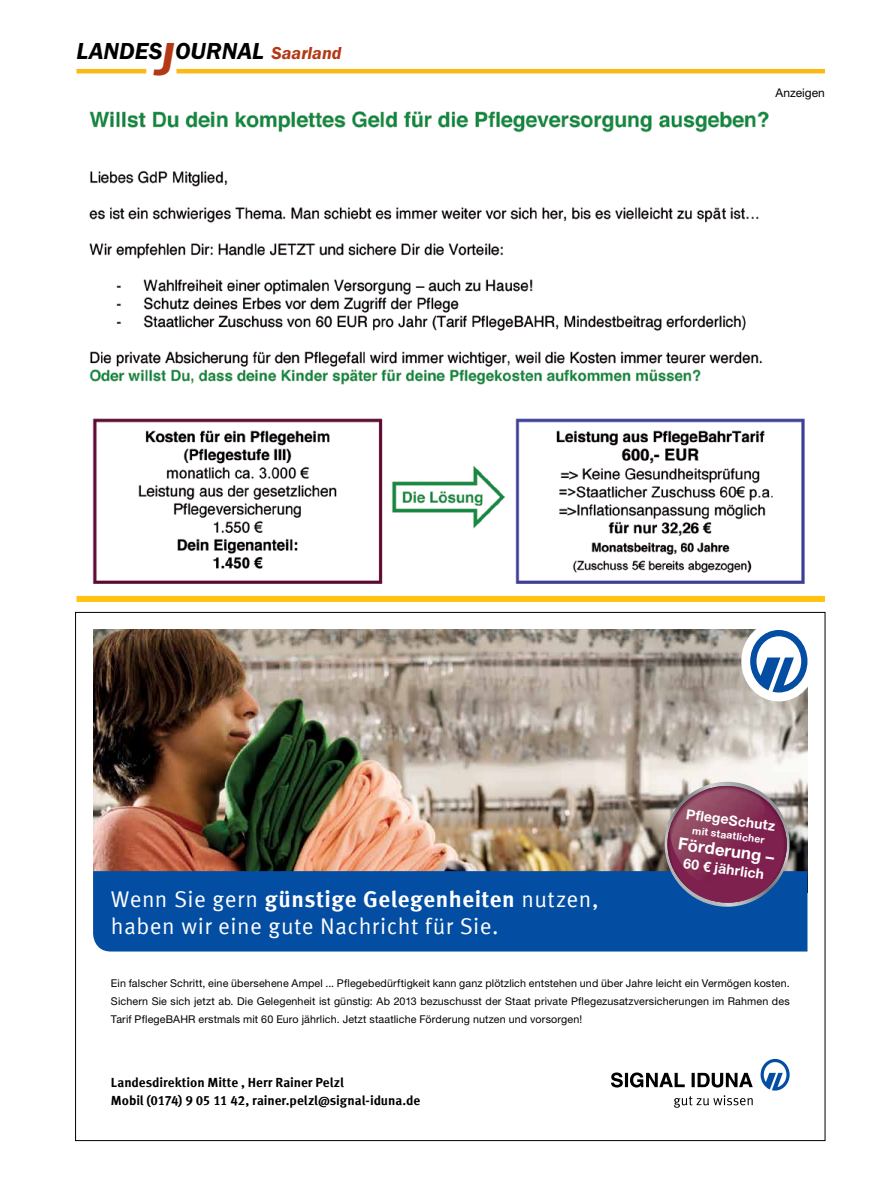
<style>
.page{position:relative;width:893px;height:1191px;background:#fff}
.page>*{position:absolute;margin:0;border:0;box-sizing:border-box;transform-origin:0 0}
.t1{font:italic 600 24px "Franklin Gothic Itc T";color:#000}
.t2{font:700 22.65px "Meta Offc Pro";letter-spacing:.025em;color:#fff}
.t3{font:22.65px "Meta Offc Pro Norm";letter-spacing:.015em;color:#fff}
.t4{font:700 16.8px "Helvetica Neue LTW1 G";color:#fff}
.t5{font:700 13.95px "Helvetica Neue LTW1 G";color:#fff}
.t6{font:700 13.2px/17.9px "Meta Offc Pro";letter-spacing:-.005em;color:#000}
.t7{font:12px "Helvetica Neue";color:#000}
.t8{font:10.65px/17.9px "Helvetica Neue LTW1 G";letter-spacing:.01em;color:#000;text-align:justify}
.t9{font:700 10.2px "Helvetica Neue LTW1 G";color:#fff}
.s1{font-size:48px;color:#b33916}
.s2{font-size:18px;color:#b33916}
.s3{font-family:"Meta Offc Pro Norm";font-weight:400}
</style>
<div class="page">
<hr style="left:77px;top:69px;width:69px;height:4px;background:#fdb913">
<hr style="left:176px;top:69px;width:649px;height:4px;background:#fdb913">
<img style="left:93px;top:630px;width:714px;height:241px">
<div style="left:93px;top:871px;width:714px;height:80px;background:#034ea2"></div>
<svg style="left:660px;top:782px;width:131px;height:124px"></svg>
<img style="left:667px;top:793px;width:122px;height:110px">
<img style="left:670px;top:786px;width:104px;height:98px">
<div style="left:741px;top:621px;width:75px;height:80px;background:#fff;border-radius:50%"></div>
<svg style="left:750px;top:630px;width:57px;height:62px"></svg>
<svg style="left:611px;top:1072px;width:142px;height:15px"></svg>
<svg style="left:674px;top:1095px;width:79px;height:12px"></svg>
<svg style="left:761px;top:1059px;width:29px;height:31px"></svg>
<img style="left:89px;top:111px;width:716px;height:473px">
<div style="left:77px;top:596px;width:748px;height:6px;background:#ffc20e"></div>
<h1 class="t1" style="left:77px;top:37px;width:266px">LANDES<span class="s1">J</span>OURNAL <span class="s2">Saarland</span></h1>
<p class="t7" style="left:776px;top:86px;width:51px">Anzeigen</p>
<h2 class="t2" style="left:111px;top:881px;width:489px"><span class="s3">Wenn Sie gern</span> günstige Gelegenheiten <span class="s3">nutzen,</span></h2>
<h2 class="t3" style="left:111px;top:908px;width:389px">haben wir eine gute Nachricht für Sie.</h2>
<h3 class="t5" style="left:687px;top:805px;width:91px;rotate:8deg">PflegeSchutz</h3>
<p class="t9" style="left:693px;top:823px;width:74px;rotate:8deg">mit staatlicher</p>
<h3 class="t4" style="left:680px;top:833px;width:98px;rotate:8deg">Förderung –</h3>
<h3 class="t5" style="left:685px;top:854px;width:83px;rotate:8deg">60 € jährlich</h3>
<p class="t8" style="left:111px;top:974px;width:680px">Ein falscher Schritt, eine übersehene Ampel ... Pflegebedürftigkeit kann ganz plötzlich entstehen und über Jahre leicht ein Vermögen kosten.<br>Sichern Sie sich jetzt ab. Die Gelegenheit ist günstig: Ab 2013 bezuschusst der Staat private Pflegezusatzversicherungen im Rahmen des Tarif PflegeBAHR erstmals mit 60 Euro jährlich. Jetzt staatliche Förderung nutzen und vorsorgen!</p>
<p class="t6" style="left:111px;top:1073px;width:311px">Landesdirektion Mitte , Herr Rainer Pelzl<br>Mobil (0174) 9 05 11 42, rainer.pelzl@signal-iduna.de</p>
</div>
